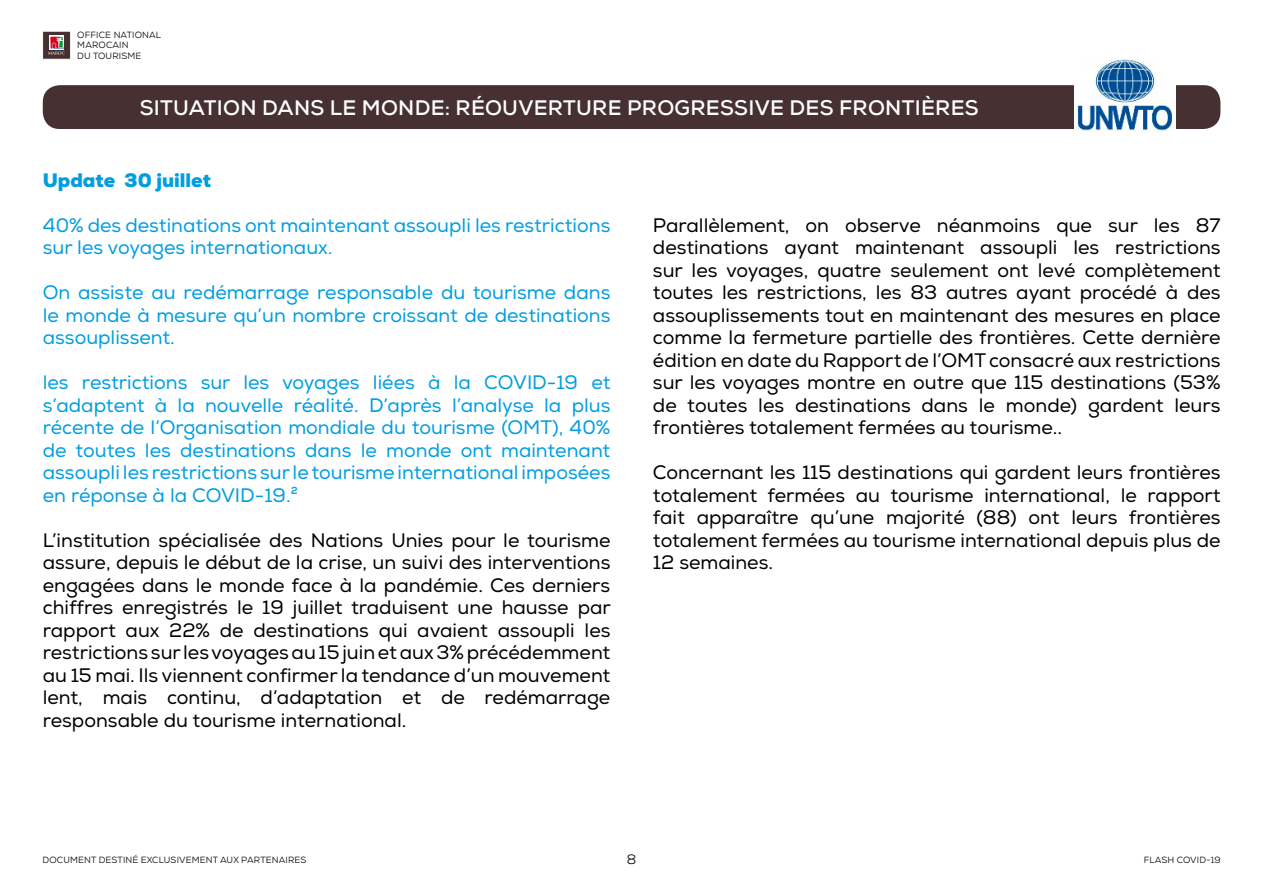
<style>
.page{position:relative;width:1263px;height:893px;background:#fff}
.page>*{position:absolute;margin:0;border:0;box-sizing:border-box;transform-origin:0 0}
.t1{font:700 21px "Nexa";letter-spacing:.015em;color:#fff}
.t2{font:19.5px/22.5px "Nexa";color:#000;text-align:justify}
.t3{font:19.5px/22.5px "Nexa";color:#009ee0;text-align:justify}
.t4{font:900 19.5px "Nexa";color:#009ee0}
.t5{font:13.5px "Nexa";color:#000}
.t6{font:9px/10.8px "Nexa";letter-spacing:.015em;color:#000}
</style>
<div class="page">
<div style="left:43px;top:31px;width:28px;height:28px;background:#463031;border:1px solid #fff"></div>
<svg style="left:50px;top:36px;width:14px;height:1px"></svg>
<svg style="left:48px;top:37px;width:16px;height:18px"></svg>
<div style="left:43px;top:85px;width:1177px;height:44px;background:#463031;border-radius:17px"></div>
<img style="left:1074px;top:59px;width:101px;height:72px">
<p class="t6" style="left:77px;top:29px;width:85px">OFFICE NATIONAL<br>MAROCAIN<br>DU TOURISME</p>
<p class="t1" style="left:140px;top:94px;width:840px">SITUATION DANS LE MONDE: RÉOUVERTURE PROGRESSIVE DES FRONTIÈRES</p>
<p class="t4" style="left:43px;top:167px;width:170px">Update 30 juillet</p>
<p class="t3" style="left:43px;top:214px;width:569px">40% des destinations ont maintenant assoupli les restrictions sur les voyages internationaux.</p>
<p class="t3" style="left:43px;top:282px;width:569px">On assiste au redémarrage responsable du tourisme dans le monde à mesure qu’un nombre croissant de destinations assouplissent.</p>
<p class="t3" style="left:43px;top:372px;width:569px">les restrictions sur les voyages liées à la COVID-19 et s’adaptent à la nouvelle réalité. D’après l’analyse la plus récente de l’Organisation mondiale du tourisme (OMT), 40% de toutes les destinations dans le monde ont maintenant assoupli les restrictions sur le tourisme international imposées en réponse à la COVID-19.²</p>
<p class="t2" style="left:43px;top:529px;width:570px">L’institution spécialisée des Nations Unies pour le tourisme assure, depuis le début de la crise, un suivi des interventions engagées dans le monde face à la pandémie. Ces derniers chiffres enregistrés le 19 juillet traduisent une hausse par rapport aux 22% de destinations qui avaient assoupli les restrictions sur les voyages au 15 juin et aux 3% précédemment au 15 mai. Ils viennent confirmer la tendance d’un mouvement lent, mais continu, d’adaptation et de redémarrage responsable du tourisme international.</p>
<p class="t2" style="left:653px;top:214px;width:569px">Parallèlement, on observe néanmoins que sur les 87 destinations ayant maintenant assoupli les restrictions sur les voyages, quatre seulement ont levé complètement toutes les restrictions, les 83 autres ayant procédé à des assouplissements tout en maintenant des mesures en place comme la fermeture partielle des frontières. Cette dernière édition en date du Rapport de l’OMT consacré aux restrictions sur les voyages montre en outre que 115 destinations (53% de toutes les destinations dans le monde) gardent leurs frontières totalement fermées au tourisme..</p>
<p class="t2" style="left:653px;top:462px;width:569px">Concernant les 115 destinations qui gardent leurs frontières totalement fermées au tourisme international, le rapport fait apparaître qu’une majorité (88) ont leurs frontières totalement fermées au tourisme international depuis plus de 12 semaines.</p>
<p class="t6" style="left:43px;top:854px;width:265px">DOCUMENT DESTINÉ EXCLUSIVEMENT AUX PARTENAIRES</p>
<p class="t5" style="left:627px;top:850px;width:11px">8</p>
<p class="t6" style="left:1144px;top:854px;width:78px">FLASH COVID-19</p>
</div>
